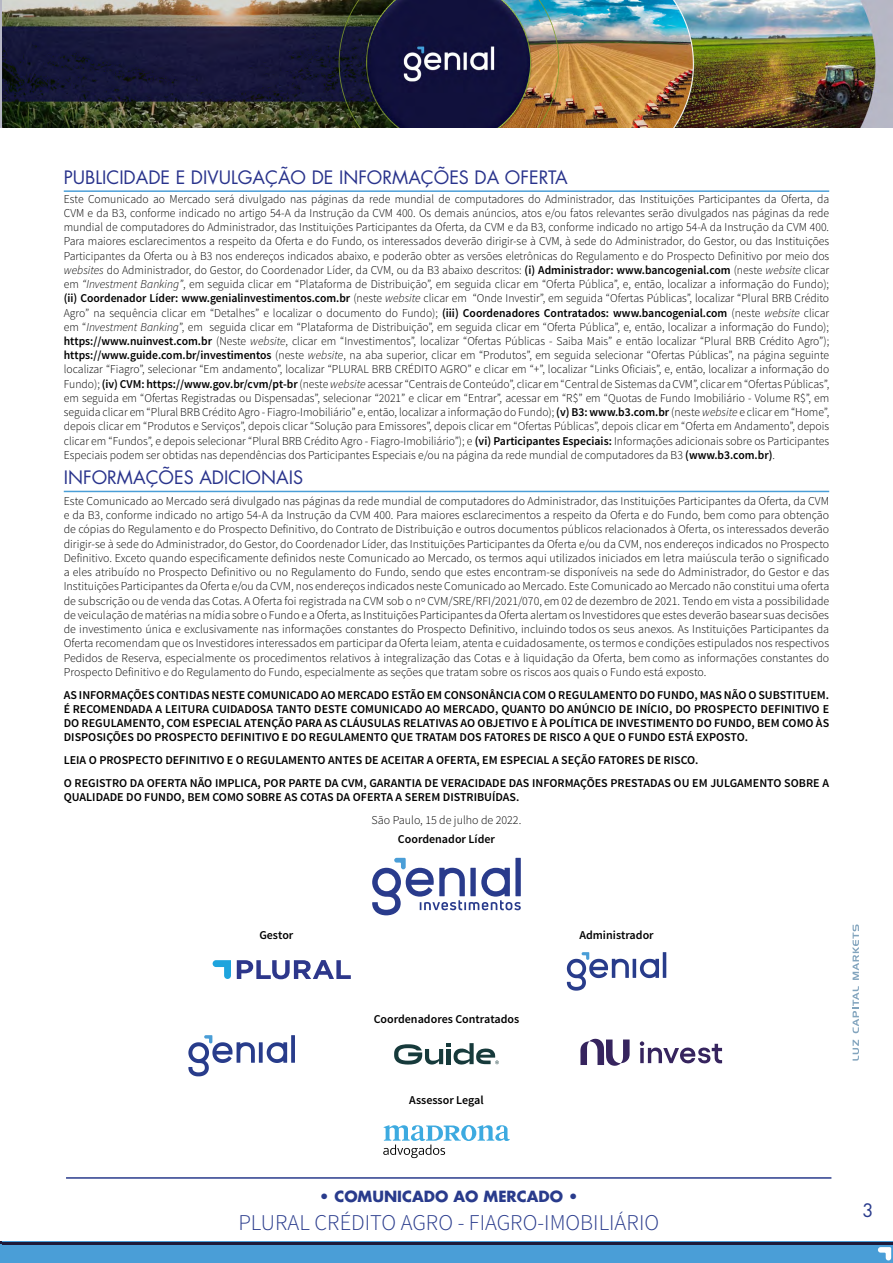
<style>
.page{position:relative;width:893px;height:1263px;background:#fff}
.page>*{position:absolute;margin:0;border:0;box-sizing:border-box;transform-origin:0 0}
.t1{font:300 22.5px "Source Sans Pro";color:#293b8c}
.t2{font:18px "Futura LT";color:#29338c}
.t3{font:18px "Futura LT";color:#293b8c}
.t4{font:700 15px "Futura LT";color:#293b8c}
.t5{font:300 12px/14.2px "Source Sans Pro";color:#000;text-align:justify}
.t6{font:600 12px/14.2px "Source Sans Pro";color:#000;text-align:justify}
.s1{font-style:italic}
.s2{font-weight:600}
</style>
<div class="page">
<hr style="left:66px;top:1177px;width:765px;height:2px;background:#293b8c">
<hr style="left:0;top:1242px;width:2px;height:21px;background:#4a9ed7">
<div style="left:2px;top:1242px;width:891px;height:21px;background:#4a9ed7"></div>
<hr style="left:2px;top:1242px;width:891px;height:2px;background:#1d1a39">
<svg style="left:878px;top:1247px;width:13px;height:13px"></svg>
<img style="left:0;top:0;width:893px;height:127px">
<svg style="left:853px;top:1040px;width:6px;height:20px"></svg>
<svg style="left:853px;top:986px;width:6px;height:47px"></svg>
<svg style="left:853px;top:924px;width:6px;height:56px"></svg>
<hr style="left:64px;top:190px;width:765px;height:2px;background:#4a9ed7">
<hr style="left:64px;top:491px;width:765px;height:1px;background:#4a9ed7">
<svg style="left:372px;top:858px;width:149px;height:57px"></svg>
<svg style="left:237px;top:960px;width:114px;height:19px"></svg>
<svg style="left:213px;top:960px;width:18px;height:19px"></svg>
<svg style="left:567px;top:952px;width:99px;height:39px"></svg>
<svg style="left:188px;top:1035px;width:107px;height:41px"></svg>
<svg style="left:394px;top:1043px;width:105px;height:21px"></svg>
<svg style="left:580px;top:1039px;width:50px;height:27px"></svg>
<svg style="left:640px;top:1041px;width:82px;height:22px"></svg>
<svg style="left:383px;top:1125px;width:127px;height:33px"></svg>
<h2 class="t2" style="left:64px;top:166px;width:505px">PUBLICIDADE E DIVULGAÇÃO DE INFORMAÇÕES DA OFERTA</h2>
<p class="t5" style="left:64px;top:191px;width:767px">Este Comunicado ao Mercado será divulgado nas páginas da rede mundial de computadores do Administrador, das Instituições Participantes da Oferta, da CVM e da B3, conforme indicado no artigo 54-A da Instrução da CVM 400. Os demais anúncios, atos e/ou fatos relevantes serão divulgados nas páginas da rede mundial de computadores do Administrador, das Instituições Participantes da Oferta, da CVM e da B3, conforme indicado no artigo 54-A da Instrução da CVM 400.<br>Para maiores esclarecimentos a respeito da Oferta e do Fundo, os interessados deverão dirigir-se à CVM, à sede do Administrador, do Gestor, ou das Instituições Participantes da Oferta ou à B3 nos endereços indicados abaixo, e poderão obter as versões eletrônicas do Regulamento e do Prospecto Definitivo por meio dos <span class="s1">websites</span> do Administrador, do Gestor, do Coordenador Líder, da CVM, ou da B3 abaixo descritos: <span class="s2">(i) Administrador: www.bancogenial.com</span> (neste <span class="s1">website</span> clicar em <span class="s1">“Investment Banking”</span>, em seguida clicar em “Plataforma de Distribuição”, em seguida clicar em “Oferta Pública”, e, então, localizar a informação do Fundo); <span class="s2">(ii) Coordenador Líder: www.genialinvestimentos.com.br</span> (neste <span class="s1">website</span> clicar em “Onde Investir”, em seguida “Ofertas Públicas”, localizar “Plural BRB Crédito Agro” na sequência clicar em “Detalhes” e localizar o documento do Fundo); <span class="s2">(iii) Coordenadores Contratados: www.bancogenial.com</span> (neste <span class="s1">website</span> clicar em “<span class="s1">Investment Banking</span>”, em seguida clicar em “Plataforma de Distribuição”, em seguida clicar em “Oferta Pública”, e, então, localizar a informação do Fundo); <span class="s2">https://www.nuinvest.com.br</span> (Neste <span class="s1">website</span>, clicar em “Investimentos”, localizar “Ofertas Públicas - Saiba Mais” e então localizar “Plural BRB Crédito Agro”); <span class="s2">https://www.guide.com.br/investimentos</span> (neste <span class="s1">website</span>, na aba superior, clicar em “Produtos”, em seguida selecionar “Ofertas Públicas”, na página seguinte localizar “Fiagro”, selecionar “Em andamento”, localizar “PLURAL BRB CRÉDITO AGRO” e clicar em “+”, localizar “Links Oficiais”, e, então, localizar a informação do Fundo); <span class="s2">(iv) CVM: https://www.gov.br/cvm/pt-br</span> (neste <span class="s1">website</span> acessar “Centrais de Conteúdo”, clicar em “Central de Sistemas da CVM”, clicar em “Ofertas Públicas”, em seguida em “Ofertas Registradas ou Dispensadas”, selecionar “2021” e clicar em “Entrar”, acessar em “R$” em “Quotas de Fundo Imobiliário - Volume R$”, em seguida clicar em “Plural BRB Crédito Agro - Fiagro-Imobiliário” e, então, localizar a informação do Fundo); <span class="s2">(v) B3: www.b3.com.br</span> (neste <span class="s1">website</span> e clicar em “Home”, depois clicar em “Produtos e Serviços”, depois clicar “Solução para Emissores”, depois clicar em “Ofertas Públicas”, depois clicar em “Oferta em Andamento”, depois clicar em “Fundos”, e depois selecionar “Plural BRB Crédito Agro - Fiagro-Imobiliário”); e <span class="s2">(vi) Participantes Especiais:</span> Informações adicionais sobre os Participantes Especiais podem ser obtidas nas dependências dos Participantes Especiais e/ou na página da rede mundial de computadores da B3 <span class="s2">(www.b3.com.br)</span>.</p>
<h2 class="t2" style="left:64px;top:466px;width:241px">INFORMAÇÕES ADICIONAIS</h2>
<p class="t5" style="left:64px;top:494px;width:767px">Este Comunicado ao Mercado será divulgado nas páginas da rede mundial de computadores do Administrador, das Instituições Participantes da Oferta, da CVM e da B3, conforme indicado no artigo 54-A da Instrução da CVM 400. Para maiores esclarecimentos a respeito da Oferta e do Fundo, bem como para obtenção de cópias do Regulamento e do Prospecto Definitivo, do Contrato de Distribuição e outros documentos públicos relacionados à Oferta, os interessados deverão dirigir-se à sede do Administrador, do Gestor, do Coordenador Líder, das Instituições Participantes da Oferta e/ou da CVM, nos endereços indicados no Prospecto Definitivo. Exceto quando especificamente definidos neste Comunicado ao Mercado, os termos aqui utilizados iniciados em letra maiúscula terão o significado a eles atribuído no Prospecto Definitivo ou no Regulamento do Fundo, sendo que estes encontram-se disponíveis na sede do Administrador, do Gestor e das Instituições Participantes da Oferta e/ou da CVM, nos endereços indicados neste Comunicado ao Mercado. Este Comunicado ao Mercado não constitui uma oferta de subscrição ou de venda das Cotas. A Oferta foi registrada na CVM sob o nº CVM/SRE/RFI/2021/070, em 02 de dezembro de 2021. Tendo em vista a possibilidade de veiculação de matérias na mídia sobre o Fundo e a Oferta, as Instituições Participantes da Oferta alertam os Investidores que estes deverão basear suas decisões de investimento única e exclusivamente nas informações constantes do Prospecto Definitivo, incluindo todos os seus anexos. As Instituições Participantes da Oferta recomendam que os Investidores interessados em participar da Oferta leiam, atenta e cuidadosamente, os termos e condições estipulados nos respectivos Pedidos de Reserva, especialmente os procedimentos relativos à integralização das Cotas e à liquidação da Oferta, bem como as informações constantes do Prospecto Definitivo e do Regulamento do Fundo, especialmente as seções que tratam sobre os riscos aos quais o Fundo está exposto.</p>
<p class="t6" style="left:64px;top:688px;width:767px">AS INFORMAÇÕES CONTIDAS NESTE COMUNICADO AO MERCADO ESTÃO EM CONSONÂNCIA COM O REGULAMENTO DO FUNDO, MAS NÃO O SUBSTITUEM.<br>É RECOMENDADA A LEITURA CUIDADOSA TANTO DESTE COMUNICADO AO MERCADO, QUANTO DO ANÚNCIO DE INÍCIO, DO PROSPECTO DEFINITIVO E DO REGULAMENTO, COM ESPECIAL ATENÇÃO PARA AS CLÁUSULAS RELATIVAS AO OBJETIVO E À POLÍTICA DE INVESTIMENTO DO FUNDO, BEM COMO ÀS DISPOSIÇÕES DO PROSPECTO DEFINITIVO E DO REGULAMENTO QUE TRATAM DOS FATORES DE RISCO A QUE O FUNDO ESTÁ EXPOSTO.</p>
<p class="t6" style="left:64px;top:749px;width:767px;line-height:22.8px">LEIA O PROSPECTO DEFINITIVO E O REGULAMENTO ANTES DE ACEITAR A OFERTA, EM ESPECIAL A SEÇÃO FATORES DE RISCO.<br>O REGISTRO DA OFERTA NÃO IMPLICA, POR PARTE DA CVM, GARANTIA DE VERACIDADE DAS INFORMAÇÕES PRESTADAS OU EM JULGAMENTO SOBRE A</p>
<p class="t6" style="left:64px;top:790px;width:457px">QUALIDADE DO FUNDO, BEM COMO SOBRE AS COTAS DA OFERTA A SEREM DISTRIBUÍDAS.</p>
<p class="t5" style="left:372px;top:813px;width:151px">São Paulo, 15 de julho de 2022.</p>
<p class="t6" style="left:398px;top:832px;width:99px">Coordenador Líder</p>
<p class="t6" style="left:259px;top:928px;width:36px">Gestor</p>
<p class="t6" style="left:579px;top:928px;width:76px">Administrador</p>
<p class="t6" style="left:374px;top:1012px;width:147px">Coordenadores Contratados</p>
<p class="t6" style="left:409px;top:1093px;width:76px">Assessor Legal</p>
<p class="t4" style="left:319px;top:1186px;width:261px">• COMUNICADO AO MERCADO •</p>
<h1 class="t1" style="left:238px;top:1209px;width:422px">PLURAL CRÉDITO AGRO - FIAGRO-IMOBILIÁRIO</h1>
<h2 class="t3" style="left:862px;top:1199px;width:13px">3</h2>
</div>
